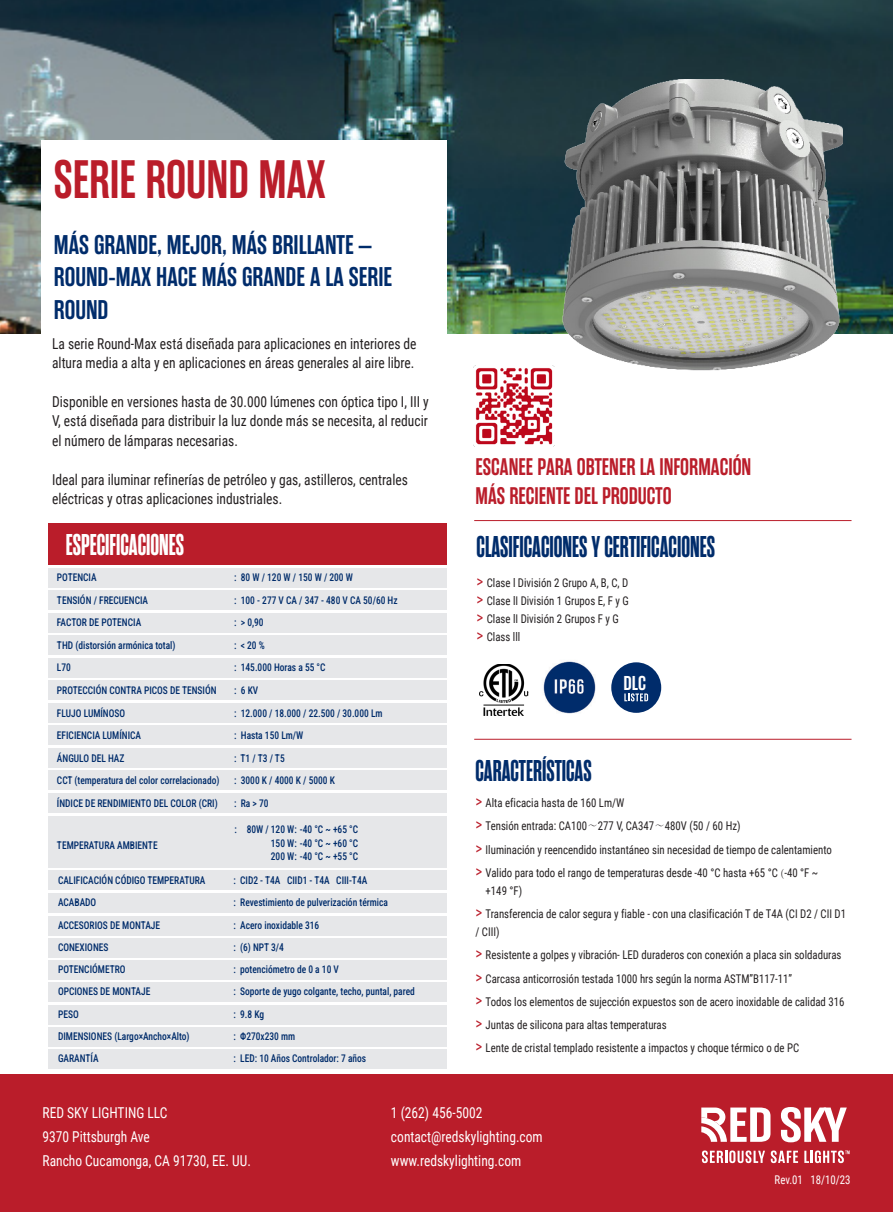
<style>
.page{position:relative;width:893px;height:1212px;background:#fff}
.page>*{position:absolute;margin:0;border:0;box-sizing:border-box;transform-origin:0 0}
.t1{font:600 54px "Rama Gothic E";color:#ba1d2a;scale:.9 1}
.t2{font:700 30px "Rama Gothic M";color:#002c6b;scale:.9 1}
.t3{font:700 30px "Rama Gothic M";color:#fff;scale:.9 1}
.t4{font:600 27px/32.4px "Rama Gothic E";color:#002c6b;scale:.95 1}
.t5{font:600 24px/28.8px "Rama Gothic E";color:#ba1d2a;scale:.9 1}
.t6{font:600 20.1px "Rama Gothic E";color:#fff}
.t7{font:15px/19.4px "Roboto Condensed";color:#231f20;scale:.9 1}
.t8{font:15px/24px "Roboto Condensed";color:#fff;scale:.9 1}
.t9{font:12px/18px "Roboto Condensed";color:#231f20;scale:.9 1}
.t10{font:12px "Roboto Condensed";color:#fff;scale:.9 1}
.t11{font:500 10.5px "Roboto Condensed";color:#002c6b;scale:.9 1}
.s1{font-size:16.5px;color:#ba1d2a}
.s2{font-family:"Adobe Song Std";font-weight:300}
</style>
<div class="page">
<img style="left:0;top:0;width:893px;height:334px">
<div style="left:41px;top:140px;width:405px;height:264px;background:#fff"></div>
<img style="left:500px;top:80px;width:342px;height:291px">
<img style="left:474px;top:365px;width:81px;height:81px">
<img style="left:543px;top:661px;width:53px;height:53px">
<div style="left:611px;top:662px;width:50px;height:51px;background:#002c6b;border-radius:50%"></div>
<svg style="left:624px;top:693px;width:24px;height:8px"></svg>
<img style="left:480px;top:664px;width:49px;height:52px">
<div style="left:48px;top:1049px;width:398px;height:19px;background:#e6e7e9"></div>
<div style="left:48px;top:568px;width:398px;height:20px;background:#e6e7e9"></div>
<div style="left:48px;top:871px;width:398px;height:19px;background:#e6e7e9"></div>
<div style="left:48px;top:748px;width:398px;height:20px;background:#e6e7e9"></div>
<div style="left:48px;top:726px;width:398px;height:19px;background:#e6e7e9"></div>
<div style="left:48px;top:703px;width:398px;height:20px;background:#e6e7e9"></div>
<div style="left:48px;top:816px;width:398px;height:52px;background:#e6e7e9"></div>
<div style="left:48px;top:591px;width:398px;height:19px;background:#e6e7e9"></div>
<div style="left:48px;top:893px;width:398px;height:20px;background:#e6e7e9"></div>
<div style="left:48px;top:771px;width:398px;height:19px;background:#e6e7e9"></div>
<div style="left:48px;top:613px;width:398px;height:20px;background:#e6e7e9"></div>
<div style="left:48px;top:916px;width:398px;height:19px;background:#e6e7e9"></div>
<div style="left:48px;top:793px;width:398px;height:20px;background:#e6e7e9"></div>
<div style="left:48px;top:636px;width:398px;height:19px;background:#e6e7e9"></div>
<div style="left:48px;top:938px;width:398px;height:20px;background:#e6e7e9"></div>
<div style="left:48px;top:960px;width:398px;height:20px;background:#e6e7e9"></div>
<div style="left:48px;top:658px;width:398px;height:20px;background:#e6e7e9"></div>
<div style="left:48px;top:982px;width:398px;height:20px;background:#e6e7e9"></div>
<div style="left:48px;top:681px;width:398px;height:19px;background:#e6e7e9"></div>
<div style="left:48px;top:1005px;width:398px;height:19px;background:#e6e7e9"></div>
<div style="left:48px;top:1027px;width:398px;height:19px;background:#e6e7e9"></div>
<div style="left:48px;top:523px;width:398px;height:41px;background:#ba1d2a"></div>
<hr style="left:474px;top:520px;width:377px;height:1px;background:#ba1d2a">
<hr style="left:474px;top:739px;width:377px;height:1px;background:#ba1d2a">
<div style="left:0;top:1074px;width:893px;height:137px;background:#ba1d2a"></div>
<svg style="left:702px;top:1150px;width:63px;height:13px"></svg>
<svg style="left:771px;top:1150px;width:27px;height:13px"></svg>
<svg style="left:804px;top:1150px;width:46px;height:13px"></svg>
<svg style="left:781px;top:1107px;width:66px;height:35px"></svg>
<svg style="left:701px;top:1107px;width:69px;height:35px"></svg>
<p class="t1" style="left:54px;top:150px;width:304px">SERIE ROUND MAX</p>
<p class="t4" style="left:54px;top:229px;width:358px">MÁS GRANDE, MEJOR, MÁS BRILLANTE –<br>ROUND-MAX HACE MÁS GRANDE A LA SERIE<br>ROUND</p>
<p class="t7" style="left:52px;top:333px;width:406px">La serie Round-Max está diseñada para aplicaciones en interiores de altura media a alta y en aplicaciones en áreas generales al aire libre.</p>
<p class="t7" style="left:52px;top:391px;width:420px;text-align:justify">Disponible en versiones hasta de 30.000 lúmenes con óptica tipo I, III y V, está diseñada para distribuir la luz donde más se necesita, al reducir el número de lámparas necesarias.</p>
<p class="t7" style="left:52px;top:469px;width:397px">Ideal para iluminar refinerías de petróleo y gas, astilleros, centrales eléctricas y otras aplicaciones industriales.</p>
<p class="t3" style="left:66px;top:529px;width:133px">ESPECIFICACIONES</p>
<p class="t11" style="left:57px;top:570px;width:46px">POTENCIA</p>
<p class="t11" style="left:57px;top:593px;width:103px">TENSIÓN / FRECUENCIA</p>
<p class="t11" style="left:57px;top:615px;width:95px">FACTOR DE POTENCIA</p>
<p class="t11" style="left:57px;top:638px;width:133px">THD (distorsión armónica total)</p>
<p class="t11" style="left:57px;top:660px;width:17px">L70</p>
<p class="t11" style="left:57px;top:683px;width:179px">PROTECCIÓN CONTRA PICOS DE TENSIÓN</p>
<p class="t11" style="left:57px;top:705px;width:77px">FLUJO LUMÍNOSO</p>
<p class="t11" style="left:57px;top:728px;width:95px">EFICIENCIA LUMÍNICA</p>
<p class="t11" style="left:57px;top:750px;width:77px">ÁNGULO DEL HAZ</p>
<p class="t11" style="left:57px;top:773px;width:182px">CCT (temperatura del color correlacionado)</p>
<p class="t11" style="left:57px;top:795px;width:180px">ÍNDICE DE RENDIMIENTO DEL COLOR (CRI)</p>
<p class="t11" style="left:57px;top:838px;width:113px">TEMPERATURA AMBIENTE</p>
<p class="t11" style="left:58px;top:873px;width:165px">CALIFICACIÓN CÓDIGO TEMPERATURA</p>
<p class="t11" style="left:58px;top:895px;width:44px">ACABADO</p>
<p class="t11" style="left:58px;top:917px;width:115px">ACCESORIOS DE MONTAJE</p>
<p class="t11" style="left:58px;top:940px;width:58px">CONEXIONES</p>
<p class="t11" style="left:58px;top:962px;width:77px">POTENCIÓMETRO</p>
<p class="t11" style="left:58px;top:984px;width:104px">OPCIONES DE MONTAJE</p>
<p class="t11" style="left:58px;top:1006px;width:24px">PESO</p>
<p class="t11" style="left:58px;top:1029px;width:148px">DIMENSIONES (Largo×Ancho×Alto)</p>
<p class="t11" style="left:58px;top:1051px;width:47px">GARANTÍA</p>
<p class="t11" style="left:234px;top:570px;width:134px">: 80 W / 120 W / 150 W / 200 W</p>
<p class="t11" style="left:234px;top:593px;width:183px">: 100 - 277 V CA / 347 - 480 V CA 50/60 Hz</p>
<p class="t11" style="left:234px;top:615px;width:34px">: &gt; 0,90</p>
<p class="t11" style="left:234px;top:638px;width:36px">: &lt; 20 %</p>
<p class="t11" style="left:234px;top:660px;width:103px">: 145.000 Horas a 55 °C</p>
<p class="t11" style="left:234px;top:683px;width:28px">: 6 KV</p>
<p class="t11" style="left:234px;top:705px;width:166px">: 12.000 / 18.000 / 22.500 / 30.000 Lm</p>
<p class="t11" style="left:234px;top:728px;width:78px">: Hasta 150 Lm/W</p>
<p class="t11" style="left:234px;top:750px;width:58px">: T1 / T3 / T5</p>
<p class="t11" style="left:234px;top:773px;width:114px">: 3000 K / 4000 K / 5000 K</p>
<p class="t11" style="left:234px;top:795px;width:40px">: Ra &gt; 70</p>
<p class="t11" style="left:234px;top:822px;width:4px">:</p>
<p class="t11" style="left:247px;top:822px;width:125px">80W / 120 W: -40 °C ~ +65 °C</p>
<p class="t11" style="left:271px;top:835px;width:99px">150 W: -40 °C ~ +60 °C</p>
<p class="t11" style="left:271px;top:849px;width:99px">200 W: -40 °C ~ +55 °C</p>
<p class="t11" style="left:233px;top:873px;width:150px">: CID2 - T4A CIID1 - T4A CIII-T4A</p>
<p class="t11" style="left:233px;top:895px;width:173px">: Revestimiento de pulverización térmica</p>
<p class="t11" style="left:233px;top:917px;width:97px">: Acero inoxidable 316</p>
<p class="t11" style="left:233px;top:940px;width:58px">: (6) NPT 3/4</p>
<p class="t11" style="left:233px;top:962px;width:119px">: potenciómetro de 0 a 10 V</p>
<p class="t11" style="left:233px;top:984px;width:203px">: Soporte de yugo colgante, techo, puntal, pared</p>
<p class="t11" style="left:233px;top:1006px;width:36px">: 9.8 Kg</p>
<p class="t11" style="left:233px;top:1029px;width:70px">: Φ270x230 mm</p>
<p class="t11" style="left:233px;top:1051px;width:149px">: LED: 10 Años Controlador: 7 años</p>
<p class="t5" style="left:475px;top:453px;width:308px">ESCANEE PARA OBTENER LA INFORMACIÓN<br>MÁS RECIENTE DEL PRODUCTO</p>
<p class="t2" style="left:477px;top:532px;width:266px">CLASIFICACIONES Y CERTIFICACIONES</p>
<p class="t9" style="left:477px;top:573px;width:170px"><span class="s1">&gt;</span> Clase l División 2 Grupo A, B, C, D</p>
<p class="t9" style="left:477px;top:591px;width:171px"><span class="s1">&gt;</span> Clase lI División 1 Grupos E, F y G</p>
<p class="t9" style="left:477px;top:609px;width:159px"><span class="s1">&gt;</span> Clase lI División 2 Grupos F y G</p>
<p class="t9" style="left:477px;top:627px;width:50px"><span class="s1">&gt;</span> Class lll</p>
<h3 class="t6" style="left:623px;top:671px;width:24px">DLC</h3>
<p class="t2" style="left:475px;top:756px;width:131px">CARACTERÍSTICAS</p>
<p class="t9" style="left:475px;top:793px;width:167px"><span class="s1">&gt;</span> Alta eficacia hasta de 160 Lm/W</p>
<p class="t9" style="left:475px;top:816px;width:296px"><span class="s1">&gt;</span> Tensión entrada: CA100<span class="s2">～</span>277 V, CA347<span class="s2">～</span>480V (50 / 60 Hz)</p>
<p class="t9" style="left:475px;top:840px;width:398px"><span class="s1">&gt;</span> Iluminación y reencendido instantáneo sin necesidad de tiempo de calentamiento</p>
<p class="t9" style="left:486px;top:863px;width:371px;text-indent:-10px"><span class="s1">&gt;</span> Valido para todo el rango de temperaturas desde -40 °C hasta +65 °C <span class="s2">(</span>-40 °F ~ +149 °F)</p>
<p class="t9" style="left:475px;top:904px;width:413px"><span class="s1">&gt;</span> Transferencia de calor segura y fiable - con una clasificación T de T4A (CI D2 / CII D1 / CIII)</p>
<p class="t9" style="left:475px;top:945px;width:408px"><span class="s1">&gt;</span> Resistente a golpes y vibración- LED duraderos con conexión a placa sin soldaduras</p>
<p class="t9" style="left:475px;top:969px;width:353px"><span class="s1">&gt;</span> Carcasa anticorrosión testada 1000 hrs según la norma ASTM”B117-11”</p>
<p class="t9" style="left:475px;top:992px;width:412px"><span class="s1">&gt;</span> Todos los elementos de sujección expuestos son de acero inoxidable de calidad 316</p>
<p class="t9" style="left:475px;top:1015px;width:214px"><span class="s1">&gt;</span> Juntas de silicona para altas temperaturas</p>
<p class="t9" style="left:475px;top:1038px;width:361px"><span class="s1">&gt;</span> Lente de cristal templado resistente a impactos y choque térmico o de PC</p>
<p class="t8" style="left:43px;top:1100px;width:140px">RED SKY LIGHTING LLC<br>9370 Pittsburgh Ave</p>
<p class="t8" style="left:43px;top:1148px;width:233px">Rancho Cucamonga, CA 91730, EE. UU.</p>
<p class="t8" style="left:391px;top:1100px;width:103px">1 (262) 456-5002</p>
<p class="t8" style="left:391px;top:1124px;width:170px">contact@redskylighting.com</p>
<p class="t8" style="left:391px;top:1148px;width:146px">www.redskylighting.com</p>
<p class="t10" style="left:775px;top:1171px;width:86px">Rev.01 18/10/23</p>
</div>
